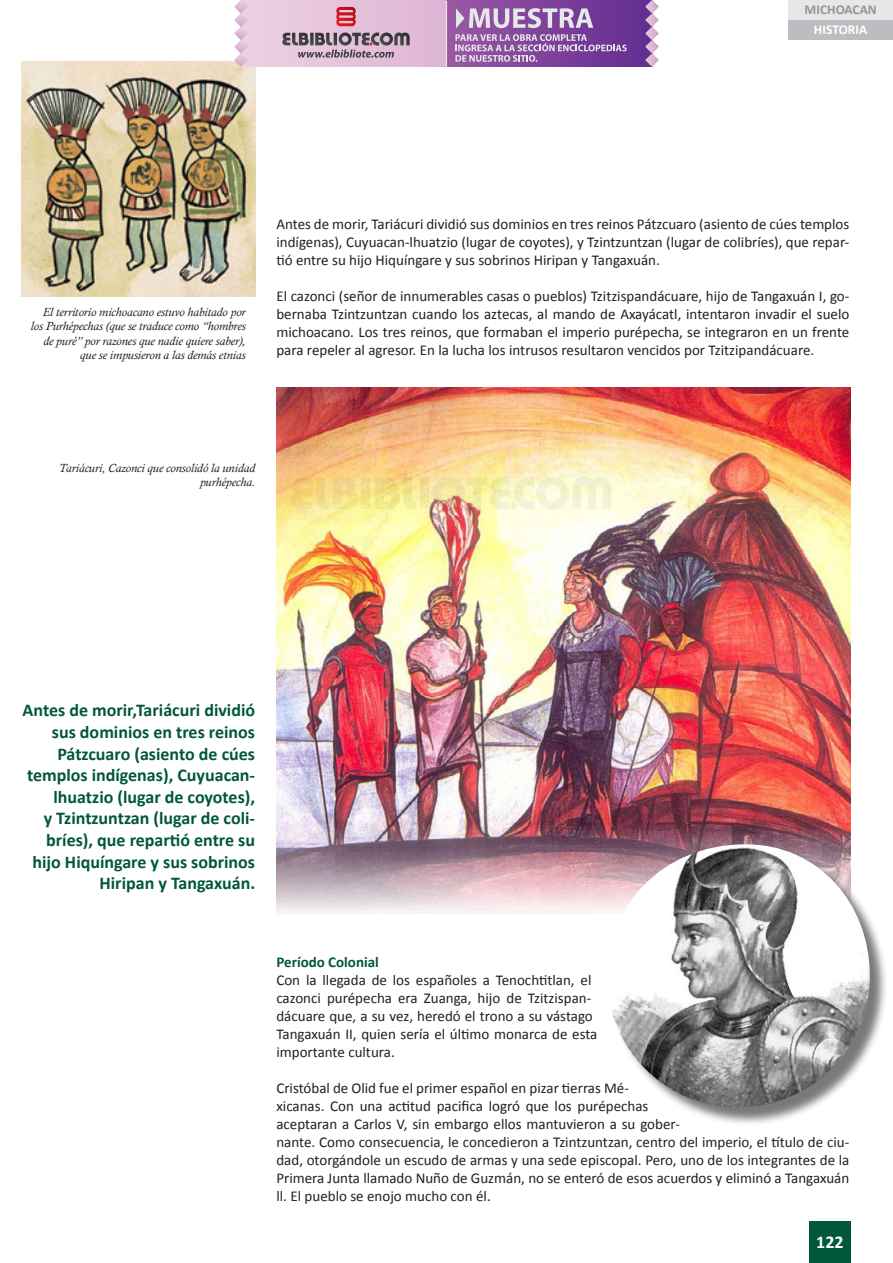
<style>
.page{position:relative;width:893px;height:1263px;background:#fff}
.page>*{position:absolute;margin:0;border:0;box-sizing:border-box;transform-origin:0 0}
.t1{font:700 18px/21.6px "Calibri";color:#00573c;text-align:right}
.t2{font:700 18px "Calibri";color:#fff}
.t3{font:15px/18px "Calibri";color:#231f20;text-align:justify}
.t4{font:700 15px "Calibri";color:#00573c}
.t5{font:700 13.5px "Calibri";color:#939598}
.t6{font:700 13.5px "Calibri";color:#fff}
.t7{font:italic 12px/14.4px "Calisto";color:#231f20;text-align:right}
</style>
<div class="page">
<div style="left:809px;top:1222px;width:41px;height:41px;background:#00573c"></div>
<div style="left:788px;top:0;width:105px;height:20px;background:#e6e7e9"></div>
<div style="left:788px;top:20px;width:105px;height:20px;background:#bcbdc0"></div>
<img style="left:276px;top:387px;width:574px;height:526px">
<img style="left:21px;top:62px;width:234px;height:235px">
<div style="left:609px;top:846px;width:280px;height:280px;background:#231f20;opacity:.6"></div>
<img style="left:607px;top:844px;width:263px;height:263px;border-radius:130px">
<svg style="left:248px;top:0;width:198px;height:67px;background:#e4c2db"></svg>
<svg style="left:288px;top:477px;width:73px;height:32px;background:#f4d984"></svg>
<svg style="left:362px;top:477px;width:8px;height:32px"></svg>
<svg style="left:375px;top:477px;width:41px;height:32px"></svg>
<svg style="left:420px;top:477px;width:8px;height:32px"></svg>
<svg style="left:432px;top:477px;width:179px;height:33px;background:#f3eabd"></svg>
<div style="left:446px;top:0;width:206px;height:67px;background:linear-gradient(to right,#9958a3,#622c91)"></div>
<svg style="left:234px;top:0;width:14px;height:67px"></svg>
<svg style="left:645px;top:0;width:14px;height:67px"></svg>
<svg style="left:336px;top:7px;width:20px;height:19px"></svg>
<svg style="left:281px;top:33px;width:129px;height:25px;background:#a28d9c"></svg>
<svg style="left:455px;top:34px;width:172px;height:28px;background:#986cae"></svg>
<svg style="left:456px;top:8px;width:137px;height:20px;background:#b395c1"></svg>
<hr style="left:446px;top:1px;width:1px;height:66px;background:#e6e7e9">
<p class="t5" style="left:805px;top:1px;width:74px">MICHOACAN</p>
<p class="t6" style="left:814px;top:21px;width:55px">HISTORIA</p>
<p class="t7" style="left:31px;top:305px;width:216px">El territorio michoacano estuvo habitado por los Purhépechas (que se traduce como “hombres de puré” por razones que nadie quiere saber), que se impusieron a las demás etnias</p>
<p class="t3" style="left:276px;top:215px;width:575px">Antes de morir, Tariácuri dividió sus dominios en tres reinos Pátzcuaro (asiento de cúes templos indígenas), Cuyuacan-lhuatzio (lugar de coyotes), y Tzintzuntzan (lugar de colibríes), que repar&shy;tió entre su hijo Hiquíngare y sus sobrinos Hiripan y Tangaxuán.</p>
<p class="t3" style="left:276px;top:287px;width:575px">El cazonci (señor de innumerables casas o pueblos) Tzitzispandácuare, hijo de Tangaxuán I, go&shy;bernaba Tzintzuntzan cuando los aztecas, al mando de Axayácatl, intentaron invadir el suelo michoacano. Los tres reinos, que formaban el imperio purépecha, se integraron en un frente para repeler al agresor. En la lucha los intrusos resultaron vencidos por Tzitzipandácuare.</p>
<p class="t7" style="left:59px;top:461px;width:198px">Tariácuri, Cazonci que consolidó la unidad purhépecha.</p>
<p class="t1" style="left:23px;top:699px;width:234px">Antes de morir,Tariácuri dividió sus dominios en tres reinos<br>Pátzcuaro (asiento de cúes templos indígenas), Cuyuacan&shy;lhuatzio (lugar de coyotes),<br>y Tzintzuntzan (lugar de coli&shy;bríes), que repartió entre su hijo Hiquíngare y sus sobrinos<br>Hiripan y Tangaxuán.</p>
<p class="t4" style="left:276px;top:952px;width:104px">Período Colonial</p>
<p class="t3" style="left:276px;top:971px;width:322px;text-align:left">Con la llegada de los españoles a Tenochtitlan, el cazonci purépecha era Zuanga, hijo de Tzitzispan&shy;dácuare que, a su vez, heredó el trono a su vástago Tangaxuán II, quien sería el último monarca de esta importante cultura.</p>
<p class="t3" style="left:276px;top:1079px;width:575px;text-align:left">Cristóbal de Olid fue el primer español en pizar tierras Mé-<br>xicanas. Con una actitud pacifica logró que los purépechas<br>aceptaran a Carlos V, sin embargo ellos mantuvieron a su gober-<br>nante. Como consecuencia, le concedieron a Tzintzuntzan, centro del imperio, el título de ciu&shy;dad, otorgándole un escudo de armas y una sede episcopal. Pero, uno de los integrantes de la Primera Junta llamado Nuño de Guzmán, no se enteró de esos acuerdos y eliminó a Tangaxuán ll. El pueblo se enojo mucho con él.</p>
<p class="t2" style="left:816px;top:1230px;width:29px">122</p>
</div>
